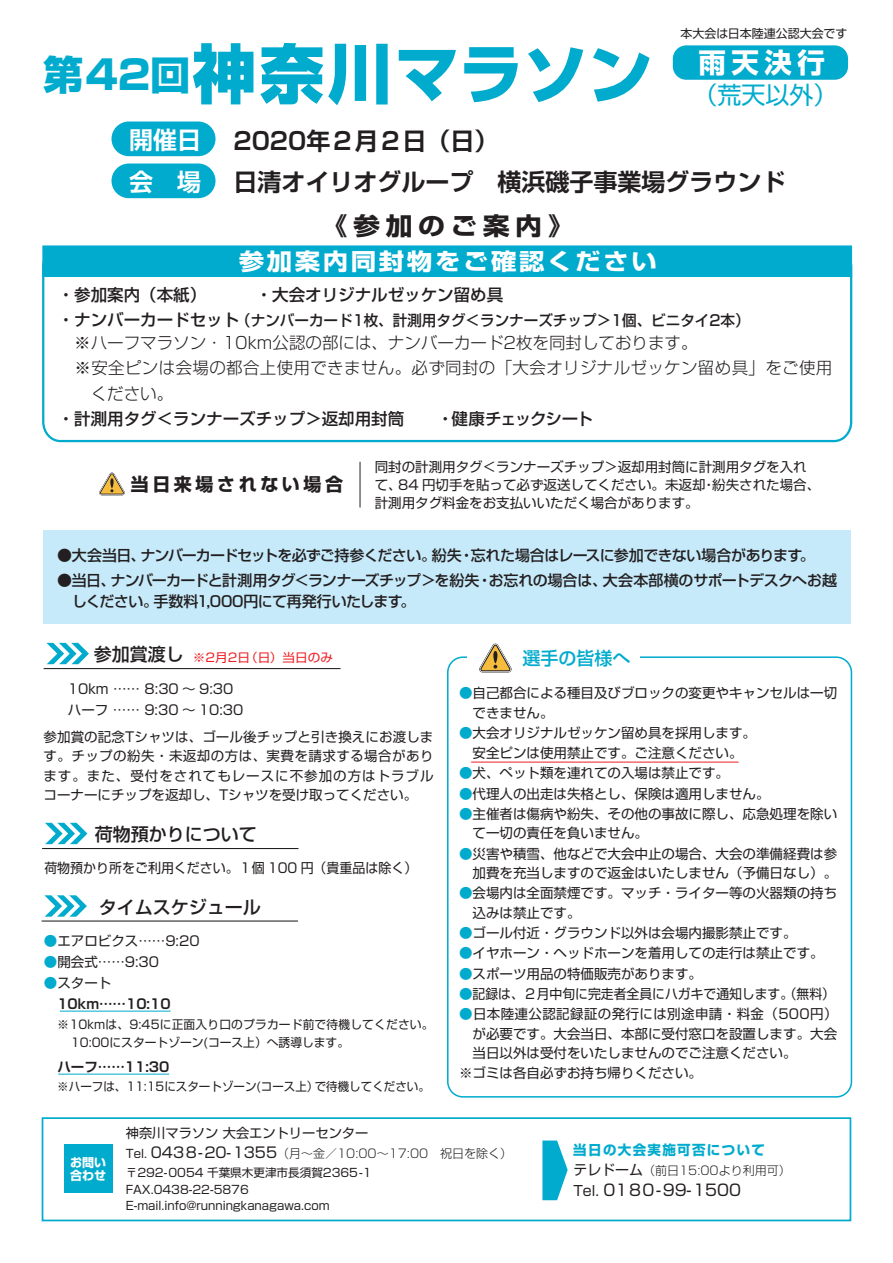
<style>
.page{position:relative;width:893px;height:1263px;background:#fff}
.page>*{position:absolute;margin:0;border:0;box-sizing:border-box;transform-origin:0 0}
.t1{font:800 64.35px "Shin Go Pro";letter-spacing:.025em;color:#00abcd}
.t2{font:700 27.45px "Shin Go Pro";color:#fff}
.t3{font:700 24.3px "Shin Go Pro";letter-spacing:.2em;color:#231f20;scale:1.11 1}
.t4{font:700 24px "Shin Go Pro De";color:#231f20}
.t5{font:700 24px "Shin Go Pro De";color:#fff}
.t6{font:24px "Shin Go Pro";color:#00abcd}
.t7{font:700 22.95px "Shin Go Pro";letter-spacing:.1em;color:#fff;scale:1.11 1}
.t8{font:500 18px "Shin Go Pro";color:#231f20}
.t9{font:700 18px "Shin Go Pro";letter-spacing:.2em;color:#231f20}
.t10{font:500 18px "Shin Go Pro";color:#00abcd}
.t11{font:300 16.5px/25.5px "Shin Go Pro";letter-spacing:.02em;color:#231f20}
.t12{font:500 16.5px "Shin Go Pro";color:#231f20}
.t13{font:500 16.5px "Shin Go Pro";letter-spacing:-.065em;color:#231f20}
.t14{font:15.75px "Shin Go Pro";color:#231f20}
.t15{font:500 15px/21px "Shin Go Pro";letter-spacing:-.025em;color:#231f20}
.t16{font:500 15px "Shin Go Pro";color:#231f20}
.t17{font:13.5px/19.5px "Shin Go Pro";color:#231f20}
.t18{font:13.5px "Shin Go Pro";color:#231f20;scale:.95 1}
.t19{font:13.5px "Shin Go Pro";color:#231f20;scale:.96 1}
.t20{font:13.5px "Shin Go Pro";letter-spacing:.03em;color:#231f20}
.t21{font:700 13.5px "Shin Go Pro De";color:#231f20}
.t22{font:700 13.5px "Shin Go Pro";letter-spacing:.1em;color:#00abcd}
.t23{font:13.2px "Shin Go Pro";color:#231f20}
.t24{font:12px/18px "Shin Go Pro";color:#231f20}
.t25{font:300 12px "Shin Go Pro";color:#231f20}
.t26{font:12px "Shin Go Pro";color:#231f20;scale:.96 1}
.t27{font:12px "Shin Go Pro";color:#ee1d23;scale:1.05 1}
.t28{font:700 12px/13.5px "Shin Go Pro";color:#fff}
.t29{font:11.55px/16.5px "Shin Go Pro";color:#231f20}
.s1{font-size:40.2px}
.s2{font-size:16.5px}
.s3{color:#00abcd}
.s4{font-weight:300}
.s5{font-weight:400;font-size:11.55px}
.s6{font-weight:400;font-size:14.7px}
.s7{font-weight:400;font-size:13.95px}
.s8{font-size:13.95px}
</style>
<div class="page">
<div style="left:44px;top:531px;width:807px;height:93px;background:#c6eafa"></div>
<div style="left:112px;top:164px;width:103px;height:34px;background:#00abcd;border-radius:17px"></div>
<svg style="left:42px;top:245px;width:811px;height:198px"></svg>
<div style="left:42px;top:245px;width:810px;height:32px;background:#00abcd;border:2px solid #00abcd"></div>
<hr style="left:360px;top:462px;width:1px;height:46px;background:#231f20">
<div style="left:673px;top:45px;width:175px;height:35px;background:#00abcd;border-radius:13px"></div>
<div style="left:112px;top:122px;width:103px;height:34px;background:#00abcd;border-radius:17px"></div>
<svg style="left:99px;top:472px;width:26px;height:23px"></svg>
<div style="left:64px;top:1144px;width:48px;height:48px;background:#00abcd"></div>
<div style="left:42px;top:1117px;width:809px;height:104px;border:2px solid #00abcd"></div>
<div style="left:447px;top:656px;width:405px;height:441px;border:2px solid #00abcd;border-radius:15px"></div>
<div style="left:467px;top:649px;width:172px;height:18px;background:#fff"></div>
<svg style="left:479px;top:644px;width:33px;height:28px"></svg>
<svg style="left:542px;top:1140px;width:26px;height:61px"></svg>
<svg style="left:46px;top:643px;width:43px;height:21px"></svg>
<hr style="left:44px;top:668px;width:296px;height:1px;background:#231f20">
<svg style="left:45px;top:823px;width:42px;height:21px"></svg>
<hr style="left:42px;top:848px;width:256px;height:1px;background:#231f20">
<hr style="left:42px;top:920px;width:256px;height:1px;background:#231f20">
<svg style="left:44px;top:895px;width:43px;height:22px"></svg>
<hr style="left:60px;top:1011px;width:111px;height:1px;background:#00abcd">
<hr style="left:58px;top:1074px;width:111px;height:1px;background:#00abcd">
<hr style="left:471px;top:762px;width:268px;height:1px;background:#ee1d23">
<p class="t24" style="left:680px;top:23px;width:168px">本大会は日本陸連公認大会です</p>
<h1 class="t1" style="left:43px;top:23px;width:610px"><span class="s1">第42回</span>神奈川マラソン</h1>
<h2 class="t2" style="left:699px;top:41px;width:133px">雨天決行<sub>日</sub></h2>
<h3 class="t6" style="left:693px;top:75px;width:146px">（荒天以外）</h3>
<h3 class="t5" style="left:129px;top:120px;width:73px">開催日</h3>
<h3 class="t4" style="left:233px;top:121px;width:266px">2020年２月２日（日）</h3>
<h3 class="t5" style="left:129px;top:162px;width:73px">会　場</h3>
<h3 class="t4" style="left:234px;top:162px;width:553px">日清オイリオグループ　横浜磯子事業場グラウンド</h3>
<h3 class="t3" style="left:321px;top:207px;width:230px">《参加のご案内》</h3>
<h3 class="t7" style="left:239px;top:243px;width:378px">参加案内同封物をご確認ください</h3>
<p class="t12" style="left:58px;top:281px;width:447px">・参加案内（本紙）　　　・大会オリジナルゼッケン留め具</p>
<p class="t16" style="left:58px;top:308px;width:693px"><span class="s2">・ナンバーカードセット</span>（ナンバーカード1枚、計測用タグ＜ランナーズチップ＞1個、ビニタイ2本）</p>
<p class="t11" style="left:74px;top:328px;width:760px">※ハーフマラソン・10km公認の部には、ナンバーカード2枚を同封しております。<br>※安全ピンは会場の都合上使用できません。必ず同封の「大会オリジナルゼッケン留め具」をご使用　ください。</p>
<p class="t12" style="left:58px;top:406px;width:348px">・計測用タグ＜ランナーズチップ＞返却用封筒</p>
<p class="t13" style="left:437px;top:406px;width:157px">・健康チェックシート</p>
<p class="t17" style="left:375px;top:456px;width:447px;line-height:18px">同封の計測用タグ＜ランナーズチップ＞返却用封筒に計測用タグを入れて、84 円切手を貼って必ず返送してください。未返却・紛失された場合、計測用タグ料金をお支払いいただく場合があります。</p>
<p class="t15" style="left:57px;top:543px;width:759px">●大会当日、ナンバーカードセットを必ずご持参ください。紛失・忘れた場合はレースに参加できない場合があります。</p>
<p class="t15" style="left:72px;top:568px;width:767px;text-indent:-15px">●当日、ナンバーカードと計測用タグ＜ランナーズチップ＞を紛失・お忘れの場合は、大会本部横のサポートデスクへお越しください。手数料1,000円にて再発行いたします。</p>
<h3 class="t9" style="left:131px;top:470px;width:214px">当日来場されない場合</h3>
<h3 class="t8" style="left:94px;top:639px;width:91px">参加賞渡し</h3>
<h3 class="t10" style="left:522px;top:643px;width:109px">選手の皆様へ</h3>
<p class="t27" style="left:193px;top:647px;width:135px">※2月2日（日）当日のみ</p>
<p class="t17" style="left:68px;top:677px;width:177px;line-height:21px">10km …… 8:30 ～ 9:30ハーフ …… 9:30 ～ 10:30</p>
<p class="t17" style="left:473px;top:681px;width:366px;text-indent:-14px"><span class="s3">●</span>自己都合による種目及びブロックの変更やキャンセルは一切できません。</p>
<p class="t17" style="left:459px;top:721px;width:298px;line-height:20.2px"><span class="s3">●</span>大会オリジナルゼッケン留め具を採用します。　安全ピンは使用禁止です。ご注意ください。</p>
<p class="t17" style="left:459px;top:762px;width:271px"><span class="s3">●</span>犬、ペット類を連れての入場は禁止です。</p>
<p class="t17" style="left:459px;top:782px;width:312px"><span class="s3">●</span>代理人の出走は失格とし、保険は適用しません。</p>
<p class="t17" style="left:473px;top:802px;width:366px;text-indent:-14px"><span class="s3">●</span>主催者は傷病や紛失、その他の事故に際し、応急処理を除いて一切の責任を負いません。</p>
<p class="t17" style="left:459px;top:842px;width:379px;text-align:right"><span class="s3">●</span>災害や積雪、他などで大会中止の場合、大会の準備経費は参加費を充当しますので返金はいたしません（予備日なし）。</p>
<p class="t17" style="left:473px;top:882px;width:366px;text-indent:-14px"><span class="s3">●</span>会場内は全面禁煙です。マッチ・ライター等の火器類の持ち込みは禁止です。</p>
<p class="t17" style="left:459px;top:921px;width:339px"><span class="s3">●</span>ゴール付近・グラウンド以外は会場内撮影禁止です。</p>
<p class="t17" style="left:459px;top:942px;width:366px"><span class="s3">●</span>イヤホーン・ヘッドホーンを着用しての走行は禁止です。</p>
<p class="t17" style="left:459px;top:962px;width:244px"><span class="s3">●</span>スポーツ用品の特価販売があります。</p>
<p class="t18" style="left:459px;top:983px;width:397px"><span class="s3">●</span>記録は、２月中旬に完走者全員にハガキで通知します。（無料）</p>
<p class="t20" style="left:459px;top:1003px;width:380px"><span class="s3">●</span>日本陸連公認記録証の発行には別途申請・料金（500円）</p>
<p class="t17" style="left:473px;top:1022px;width:366px">が必要です。大会当日、本部に受付窓口を設置します。大会</p>
<p class="t17" style="left:473px;top:1041px;width:325px">当日以外は受付をいたしませんのでご注意ください。</p>
<p class="t17" style="left:459px;top:1062px;width:244px">※ゴミは各自必ずお持ち帰りください。</p>
<p class="t17" style="left:44px;top:725px;width:392px;text-align:justify">参加賞の記念Tシャツは、ゴール後チップと引き換えにお渡します。チップの紛失・未返却の方は、実費を請求する場合があります。また、受付をされてもレースに不参加の方はトラブルコーナーにチップを返却し、Tシャツを受け取ってください。</p>
<h3 class="t8" style="left:95px;top:819px;width:163px">荷物預かりについて</h3>
<p class="t19" style="left:44px;top:857px;width:390px">荷物預かり所をご利用ください。１個 100 円（貴重品は除く）</p>
<h3 class="t8" style="left:99px;top:892px;width:164px">タイムスケジュール</h3>
<p class="t17" style="left:44px;top:929px;width:198px"><span class="s3">●</span>エアロビクス……9:20　　　</p>
<p class="t17" style="left:44px;top:950px;width:117px"><span class="s3">●</span>開会式……9:30</p>
<p class="t17" style="left:44px;top:971px;width:69px"><span class="s3">●</span>スタート</p>
<p class="t21" style="left:57px;top:993px;width:115px">10km……10:10</p>
<p class="t24" style="left:71px;top:1014px;width:364px;text-indent:-14px"><span class="s4">※</span>10kmは、9:45に正面入り口のプラカード前で待機してください。<br>10:00にスタートゾーン(コース上）へ誘導します。</p>
<p class="t21" style="left:57px;top:1056px;width:113px">ハーフ……11:30</p>
<p class="t26" style="left:57px;top:1076px;width:390px"><span class="s4">※</span>ハーフは、11:15にスタートゾーン(コース上）で待機してください。</p>
<p class="t23" style="left:126px;top:1122px;width:244px">神奈川マラソン 大会エントリーセンター</p>
<p class="t25" style="left:126px;top:1143px;width:388px"><span class="s5">Tel.</span> <span class="s6">0438-20-1355</span>（月～金／10:00～17:00　祝日を除く）</p>
<p class="t29" style="left:126px;top:1163px;width:247px">〒292-0054 千葉県木更津市長須賀2365-1<br>FAX.0438-22-5876<br>E-mail.info@runningkanagawa.com</p>
<p class="t22" style="left:573px;top:1139px;width:193px">当日の大会実施可否について</p>
<p class="t25" style="left:573px;top:1161px;width:219px"><span class="s7">テレドーム</span>（前日15:00より利用可）</p>
<p class="t14" style="left:573px;top:1177px;width:169px"><span class="s8">Tel.</span> 0180-99-1500</p>
<p class="t28" style="left:70px;top:1154px;width:38px">お問い合わせ</p>
</div>
